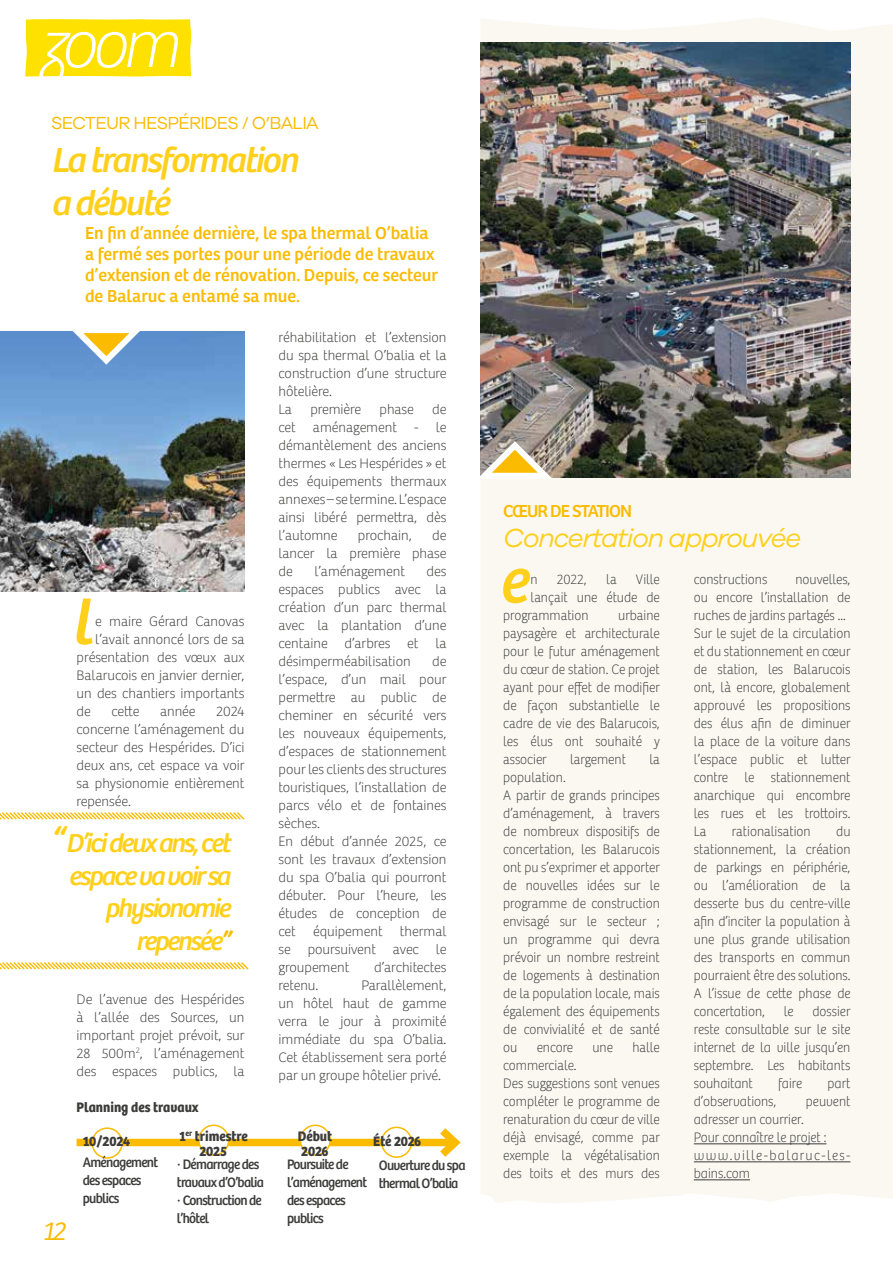
<style>
.page{position:relative;width:893px;height:1263px;background:#fff}
.page>*{position:absolute;margin:0;border:0;box-sizing:border-box;transform-origin:0 0}
.t1{font:italic 100 69.45px "Bree";color:#fff}
.t2{font:italic 65.25px "Bree";color:#fed01c}
.t3{font:italic 65.25px "Bree";color:#fed01c;scale:.94 1}
.t4{font:italic 36px/43.2px "Bree";letter-spacing:-.05em;color:#fed01c}
.t5{font:italic 27px/32.4px "Bree";letter-spacing:-.075em;color:#fed01c;text-align:right}
.t6{font:italic 27px "Galano Grotesque";letter-spacing:-.05em;color:#fed01c}
.t7{font:italic 300 27px "Bree";color:#fabb00}
.t8{font:18px/21px "Bree";color:#fabb00}
.t9{font:18px "Galano Grotesque";letter-spacing:-.04em;color:#fabb00}
.t10{font:18px "Bree";letter-spacing:-.05em;color:#fabb00}
.t11{font:100 14.25px/18px "Bree";color:#3c3c3b;scale:.94 1}
.t12{font:100 14.25px/18px "Bree";color:#3c3c3b;text-align:justify}
.t13{font:14.25px/18px "Bree";letter-spacing:-.05em;color:#3c3c3b;scale:.94 1}
.t14{font:700 14.25px/15px "Bree";color:#3c3c3b;text-align:center;scale:.94 1}
.s1{font-size:36px}
.s2{color:#fabb00}
</style>
<div class="page">
<div style="left:481px;top:18px;width:412px;height:1185px;background:#fbf8f2"></div>
<img style="left:480px;top:42px;width:370px;height:436px">
<div style="left:25px;top:19px;width:166px;height:58px;background:#ffe100"></div>
<img style="left:0;top:331px;width:244px;height:260px">
<hr style="left:694px;top:1143px;width:132px;height:1px;background:#3c3c3b">
<hr style="left:694px;top:1161px;width:156px;height:1px;background:#3c3c3b">
<hr style="left:694px;top:1179px;width:56px;height:1px;background:#3c3c3b">
<svg style="left:0;top:812px;width:245px;height:8px"></svg>
<svg style="left:0;top:962px;width:249px;height:8px"></svg>
<svg style="left:62px;top:331px;width:89px;height:38px"></svg>
<svg style="left:480px;top:437px;width:80px;height:47px"></svg>
<div style="left:77px;top:1139px;width:378px;height:7px;background:#fabb00"></div>
<svg style="left:432px;top:1128px;width:29px;height:29px"></svg>
<div style="left:92px;top:1128px;width:30px;height:30px;background:#fff;border-radius:50%"></div>
<div style="left:92px;top:1127px;width:31px;height:32px;border:2px solid #fabb00;border-radius:50%"></div>
<div style="left:199px;top:1125px;width:30px;height:30px;background:#fff;border-radius:50%"></div>
<div style="left:198px;top:1124px;width:31px;height:32px;border:2px solid #fabb00;border-radius:50%"></div>
<div style="left:382px;top:1127px;width:29px;height:30px;background:#fff;border-radius:50%"></div>
<div style="left:381px;top:1126px;width:31px;height:32px;border:2px solid #fabb00;border-radius:50%"></div>
<div style="left:300px;top:1125px;width:30px;height:30px;background:#fff;border-radius:50%"></div>
<div style="left:300px;top:1124px;width:31px;height:32px;border:2px solid #fabb00;border-radius:50%"></div>
<h1 class="t1" style="left:40px;top:5px;width:141px">zoom</h1>
<p class="t9" style="left:51px;top:112px;width:269px">SECTEUR HESPÉRIDES / O’BALIA</p>
<h3 class="t4" style="left:51px;top:139px;width:249px">La transformation a débuté</h3>
<p class="t8" style="left:85px;top:223px;width:354px">En fin d’année dernière, le spa thermal O’balia a fermé ses portes pour une période de travaux d’extension et de rénovation. Depuis, ce secteur de Balaruc a entamé sa mue.</p>
<h2 class="t2" style="left:71px;top:585px;width:23px">l</h2>
<p class="t12" style="left:95px;top:612px;width:151px">e maire Gérard Canovas</p>
<p class="t12" style="left:95px;top:630px;width:151px">l’avait annoncé lors de sa</p>
<p class="t12" style="left:77px;top:648px;width:169px">présentation des vœux aux</p>
<p class="t12" style="left:77px;top:666px;width:169px">Balarucois en janvier dernier,</p>
<p class="t12" style="left:77px;top:684px;width:169px">un des chantiers importants</p>
<p class="t12" style="left:77px;top:702px;width:16px">de</p>
<p class="t12" style="left:111px;top:702px;width:29px">cette</p>
<p class="t12" style="left:160px;top:702px;width:37px">année</p>
<p class="t12" style="left:77px;top:702px;width:169px;text-indent:140px">2024 concerne l’aménagement du secteur des Hespérides. D’ici deux ans, cet espace va voir sa physionomie entièrement repensée.</p>
<h3 class="t5" style="left:50px;top:828px;width:182px"><span class="s1">“</span> D’ici deux ans, cet espace va voir sa physionomie repensée<span class="s2">”</span></h3>
<p class="t12" style="left:77px;top:990px;width:169px">De l’avenue des Hespérides à l’allée des Sources, un important projet prévoit, sur 28 500m<sup>2</sup>, l’aménagement des espaces publics, la</p>
<p class="t14" style="left:77px;top:1100px;width:132px">Planning des travaux</p>
<p class="t12" style="left:279px;top:328px;width:169px;text-align:left">réhabilitation et l’extension du spa thermal O’balia et la construction d’une structure hôtelière.<br>La</p>
<p class="t12" style="left:310px;top:400px;width:52px">première</p>
<p class="t12" style="left:379px;top:400px;width:36px">phase</p>
<p class="t12" style="left:279px;top:400px;width:169px;text-indent:154px">de cet aménagement - le démantèlement des anciens thermes « Les Hespérides » et des équipements thermaux annexes – se termine. L’espace ainsi libéré permettra, dès l’automne</p>
<p class="t12" style="left:279px;top:526px;width:169px;text-indent:154px">de lancer la première phase de</p>
<p class="t12" style="left:358px;top:526px;width:55px">prochain,</p>
<p class="t12" style="left:314px;top:562px;width:92px">l’aménagement</p>
<p class="t12" style="left:279px;top:562px;width:169px;text-indent:148px">des espaces publics avec la création d’un parc thermal avec la plantation d’une centaine d’arbres et la désimperméabilisation</p>
<p class="t12" style="left:279px;top:652px;width:169px;text-align:left;text-indent:154px">de l’espace, d’un mail pour permettre au public de cheminer en sécurité vers les nouveaux équipements, d’espaces de stationnement pour les clients des structures touristiques, l’installation de parcs vélo et de fontaines sèches.<br>En début d’année 2025, ce sont les travaux d’extension du spa O’balia qui pourront débuter. Pour l’heure, les études de conception de cet équipement thermal se poursuivent avec le groupement</p>
<p class="t12" style="left:374px;top:958px;width:74px">d’architectes</p>
<p class="t12" style="left:279px;top:976px;width:169px;text-indent:83px">Parallèlement, un hôtel haut de gamme verra le jour à proximité immédiate du spa O’balia.<br>Cet établissement sera porté par un groupe hôtelier privé.</p>
<p class="t12" style="left:279px;top:976px;width:41px">retenu.</p>
<h3 class="t7" style="left:43px;top:1216px;width:25px">12</h3>
<p class="t14" style="left:83px;top:1134px;width:52px">10/2024</p>
<p class="t13" style="left:83px;top:1153px;width:82px">Aménagement des espaces publics</p>
<p class="t14" style="left:298px;top:1129px;width:38px;text-align:left">Début<br>2026</p>
<p class="t14" style="left:179px;top:1129px;width:75px">1<sup>er</sup> trimestre<br>2025</p>
<p class="t14" style="left:373px;top:1134px;width:53px">Été 2026</p>
<p class="t13" style="left:287px;top:1156px;width:87px">Poursuite de l’aménagement des espaces publics</p>
<p class="t13" style="left:177px;top:1156px;width:94px">∙ Démarrage des travaux d’O’balia ∙ Construction de l’hôtel</p>
<p class="t13" style="left:379px;top:1157px;width:94px">Ouverture du spa thermal O’balia</p>
<p class="t10" style="left:503px;top:500px;width:131px">CŒUR DE STATION</p>
<h3 class="t6" style="left:503px;top:522px;width:299px">Concertation approuvée</h3>
<h2 class="t3" style="left:499px;top:543px;width:33px">e</h2>
<p class="t11" style="left:530px;top:571px;width:9px">n</p>
<p class="t11" style="left:557px;top:571px;width:33px">2022,</p>
<p class="t11" style="left:606px;top:571px;width:13px">la</p>
<p class="t11" style="left:636px;top:571px;width:27px">Ville</p>
<p class="t11" style="left:694px;top:571px;width:80px">constructions</p>
<p class="t11" style="left:694px;top:571px;width:168px;text-indent:102px">nouvelles, ou encore l’installation de ruches de jardins partagés ...<br>Sur le sujet de la circulation et du stationnement en cœur de station, les Balarucois ont, là encore, globalement approuvé les propositions des élus afin de diminuer la place de la voiture dans l’espace public et lutter contre le stationnement anarchique qui encombre les rues et les trottoirs.<br>La</p>
<p class="t11" style="left:530px;top:589px;width:139px">lançait une étude de</p>
<p class="t11" style="left:503px;top:607px;width:92px">programmation</p>
<p class="t11" style="left:503px;top:607px;width:168px;text-align:justify;text-indent:115px">urbaine paysagère et architecturale pour le futur aménagement du cœur de station. Ce projet ayant pour effet de modifier de façon substantielle le cadre de vie des Balarucois, les élus ont souhaité y associer</p>
<p class="t11" style="left:570px;top:751px;width:61px">largement</p>
<p class="t11" style="left:649px;top:751px;width:13px">la</p>
<p class="t11" style="left:503px;top:769px;width:168px">population.<br>A partir de grands principes d’aménagement, à travers de nombreux dispositifs de concertation, les Balarucois ont pu s’exprimer et apporter de nouvelles idées sur le programme de construction envisagé sur le secteur ; un programme qui devra prévoir un nombre restreint de logements à destination de la population locale, mais également des équipements de convivialité et de santé ou</p>
<p class="t11" style="left:694px;top:823px;width:168px;text-align:justify;text-indent:142px">du stationnement, la création de parkings en périphérie, ou l’amélioration de la desserte bus du centre-ville afin d’inciter la population à une plus grande utilisation des transports en commun pourraient être des solutions.<br>A l’issue de cette phase de concertation,</p>
<p class="t11" style="left:732px;top:823px;width:85px">rationalisation</p>
<p class="t11" style="left:694px;top:1003px;width:168px;text-align:justify;text-indent:119px">dossier reste consultable sur le site internet de la ville jusqu’en septembre. Les habitants souhaitant</p>
<p class="t11" style="left:784px;top:1003px;width:12px">le</p>
<p class="t11" style="left:537px;top:1039px;width:40px">encore</p>
<p class="t11" style="left:592px;top:1039px;width:23px">une</p>
<p class="t11" style="left:632px;top:1039px;width:31px">halle</p>
<p class="t11" style="left:503px;top:1057px;width:168px">commerciale.<br>Des suggestions sont venues compléter le programme de renaturation du cœur de ville déjà envisagé, comme par exemple la végétalisation des toits et des murs des</p>
<p class="t11" style="left:778px;top:1075px;width:27px">faire</p>
<p class="t11" style="left:827px;top:1075px;width:26px">part</p>
<p class="t11" style="left:694px;top:1093px;width:89px">d’observations,</p>
<p class="t11" style="left:806px;top:1093px;width:49px">peuvent</p>
<p class="t11" style="left:694px;top:1111px;width:168px">adresser un courrier.<br>Pour connaître le projet : www.ville-balaruc-les&shy;bains.com</p>
</div>
